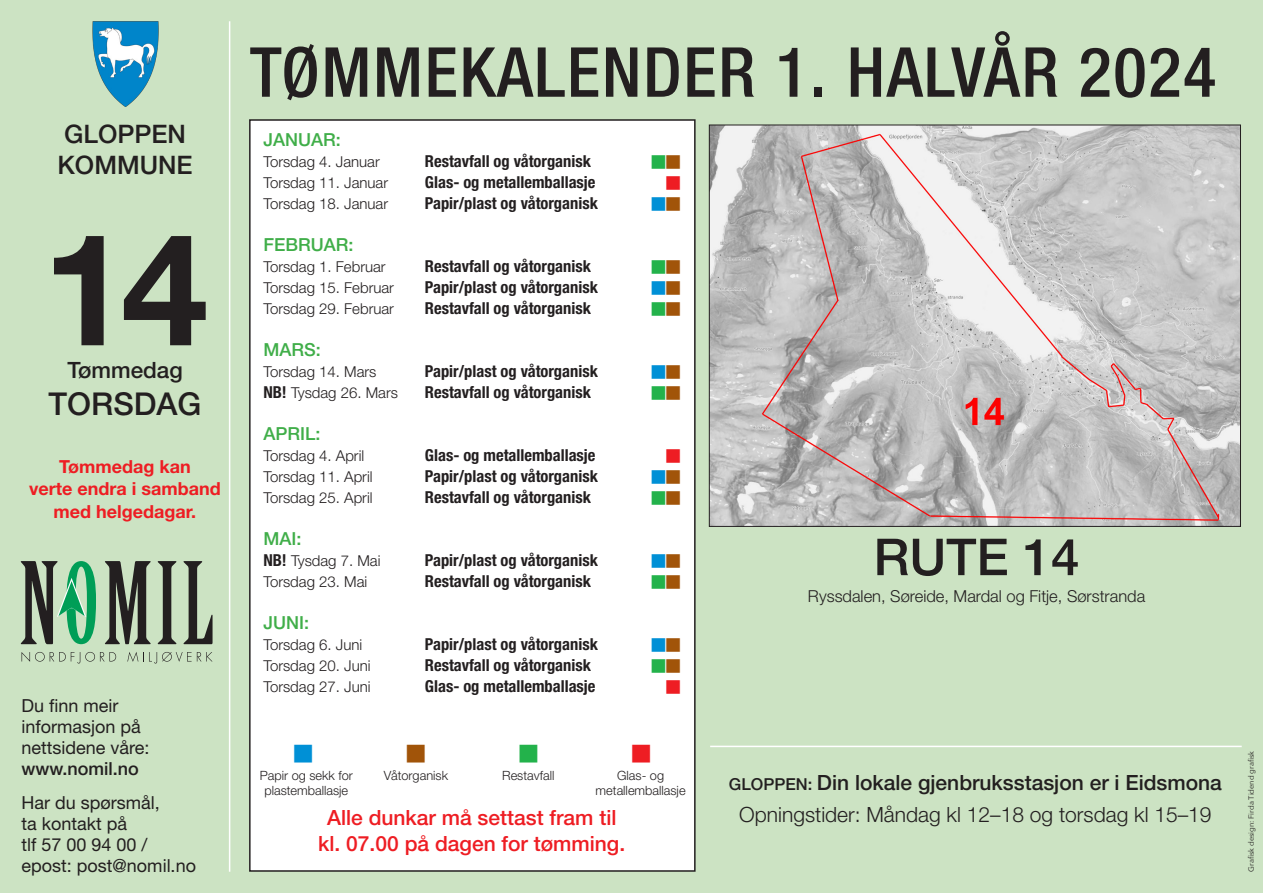
<style>
.page{position:relative;width:1263px;height:893px;background:#cce3c3}
.page>*{position:absolute;margin:0;border:0;box-sizing:border-box;transform-origin:0 0}
.t1{font:700 156px "Helvetica Neue LT Std";color:#231f20}
.t2{font:500 condensed 69px "Helvetica Neue LT Std";letter-spacing:.025em;color:#231f20}
.t3{font:500 51px "Helvetica Neue LT Std";color:#231f20}
.t4{font:500 31.5px "Helvetica Neue LT Std";color:#231f20}
.t5{font:500 25.5px/30.6px "Helvetica Neue LT Std";color:#231f20}
.t6{font:500 22.5px "Helvetica Neue LT Std";color:#231f20}
.t7{font:500 21px/25.5px "Helvetica Neue LT Std";color:#ee1d23;text-align:center}
.t8{font:500 21px "Helvetica Neue LT Std";color:#231f20}
.t9{font:300 21px "Helvetica Neue LT Std";color:#231f20}
.t10{font:18px/21px "Helvetica Neue LT Std";color:#231f20}
.t11{font:700 18px/22.5px "Helvetica Neue LT Std";color:#ee1d23;text-align:center}
.Normal_tekst{font:500 18px "Helvetica Neue LT Std";color:#40ae49}
.Normal_tekst-2{font:700 condensed 16.5px "Helvetica Neue LT Std";color:#231f20}
.t12{font:300 16.5px "Helvetica Neue LT Std";color:#231f20}
.Normal_tekst-3{font:300 15px "Helvetica Neue LT Std";color:#231f20}
.t13{font:300 12.75px/15.3px "Helvetica Neue LT Std";color:#231f20;text-align:center}
.t14{font:7.5px "Avenir Next";color:#231f20}
.s1{font-weight:500}
.s2{font-weight:700;font-stretch:condensed;font-size:16.5px}
.s3{font-size:16.5px}
</style>
<div class="page">
<img style="left:91px;top:21px;width:68px;height:85px">
<div style="left:250px;top:120px;width:445px;height:751px;background:#fff"></div>
<div style="left:249px;top:119px;width:447px;height:753px;border:2px solid #231f20"></div>
<svg style="left:22px;top:652px;width:94px;height:11px"></svg>
<svg style="left:127px;top:652px;width:86px;height:11px"></svg>
<svg style="left:105px;top:561px;width:46px;height:83px;background:#6a7265"></svg>
<svg style="left:158px;top:561px;width:18px;height:83px"></svg>
<svg style="left:183px;top:561px;width:30px;height:83px;background:#8b9784"></svg>
<svg style="left:21px;top:561px;width:75px;height:83px;background:#6e9e7e"></svg>
<img style="left:711px;top:127px;width:528px;height:398px">
<hr style="left:229px;top:21px;width:1px;height:851px;background:#fff">
<hr style="left:710px;top:746px;width:532px;height:1px;background:#fff">
<p class="t5" style="left:58px;top:118px;width:137px">GLOPPEN<br>KOMMUNE</p>
<p class="t1" style="left:42px;top:193px;width:167px">14</p>
<p class="t6" style="left:67px;top:356px;width:117px">Tømmedag</p>
<p class="t4" style="left:49px;top:385px;width:154px">TORSDAG</p>
<p class="t11" style="left:29px;top:455px;width:193px">Tømmedag kan<br>verte endra i samband med helgedagar.</p>
<p class="t10" style="left:22px;top:695px;width:130px">Du finn meir informasjon på nettsidene våre: <span class="s1">www.nomil.no</span></p>
<p class="t10" style="left:22px;top:792px;width:140px">Har du spørsmål, ta kontakt på</p>
<p class="t10" style="left:22px;top:834px;width:176px">tlf 57 00 94 00 / epost: post@nomil.no</p>
<p class="t2" style="left:250px;top:31px;width:968px">TØMMEKALENDER 1. HALVÅR 2024</p>
<p class="Normal_tekst" style="left:263px;top:129px;width:79px">JANUAR:</p>
<p class="Normal_tekst-3" style="left:263px;top:153px;width:118px">Torsdag 4. Januar</p>
<p class="Normal_tekst-2" style="left:425px;top:151px;width:168px">Restavfall og våtorganisk</p>
<p class="Normal_tekst-3" style="left:263px;top:174px;width:126px">Torsdag 11. Januar</p>
<p class="Normal_tekst-2" style="left:425px;top:172px;width:172px">Glas- og metallemballasje</p>
<p class="Normal_tekst-3" style="left:263px;top:195px;width:126px">Torsdag 18. Januar</p>
<p class="Normal_tekst-2" style="left:425px;top:193px;width:175px">Papir/plast og våtorganisk</p>
<p class="Normal_tekst" style="left:263px;top:234px;width:92px">FEBRUAR:</p>
<p class="Normal_tekst-3" style="left:263px;top:258px;width:124px">Torsdag 1. Februar</p>
<p class="Normal_tekst-2" style="left:425px;top:256px;width:168px">Restavfall og våtorganisk</p>
<p class="Normal_tekst-3" style="left:263px;top:279px;width:132px">Torsdag 15. Februar</p>
<p class="Normal_tekst-2" style="left:425px;top:277px;width:175px">Papir/plast og våtorganisk</p>
<p class="Normal_tekst-3" style="left:263px;top:300px;width:132px">Torsdag 29. Februar</p>
<p class="Normal_tekst-2" style="left:425px;top:298px;width:168px">Restavfall og våtorganisk</p>
<p class="Normal_tekst" style="left:263px;top:339px;width:59px">MARS:</p>
<p class="Normal_tekst-3" style="left:263px;top:363px;width:115px">Torsdag 14. Mars</p>
<p class="Normal_tekst-2" style="left:425px;top:361px;width:175px">Papir/plast og våtorganisk</p>
<p class="Normal_tekst-3" style="left:263px;top:384px;width:136px"><span class="s2">NB!</span> Tysdag 26. Mars</p>
<p class="Normal_tekst-2" style="left:425px;top:382px;width:168px">Restavfall og våtorganisk</p>
<p class="Normal_tekst" style="left:263px;top:423px;width:59px">APRIL:</p>
<p class="Normal_tekst-3" style="left:263px;top:447px;width:102px">Torsdag 4. April</p>
<p class="Normal_tekst-2" style="left:425px;top:445px;width:172px">Glas- og metallemballasje</p>
<p class="Normal_tekst-3" style="left:263px;top:468px;width:111px">Torsdag 11. April</p>
<p class="Normal_tekst-2" style="left:425px;top:466px;width:175px">Papir/plast og våtorganisk</p>
<p class="Normal_tekst-3" style="left:263px;top:489px;width:111px">Torsdag 25. April</p>
<p class="Normal_tekst-2" style="left:425px;top:487px;width:168px">Restavfall og våtorganisk</p>
<p class="Normal_tekst" style="left:263px;top:528px;width:40px">MAI:</p>
<p class="Normal_tekst-3" style="left:263px;top:552px;width:119px"><span class="s2">NB!</span> Tysdag 7. Mai</p>
<p class="Normal_tekst-2" style="left:425px;top:550px;width:175px">Papir/plast og våtorganisk</p>
<p class="Normal_tekst-3" style="left:263px;top:573px;width:105px">Torsdag 23. Mai</p>
<p class="Normal_tekst-2" style="left:425px;top:571px;width:168px">Restavfall og våtorganisk</p>
<p class="Normal_tekst" style="left:263px;top:612px;width:47px">JUNI:</p>
<p class="Normal_tekst-3" style="left:263px;top:636px;width:100px">Torsdag 6. Juni</p>
<p class="Normal_tekst-2" style="left:425px;top:634px;width:175px">Papir/plast og våtorganisk</p>
<p class="Normal_tekst-3" style="left:263px;top:657px;width:109px">Torsdag 20. Juni</p>
<p class="Normal_tekst-2" style="left:425px;top:655px;width:168px">Restavfall og våtorganisk</p>
<p class="Normal_tekst-3" style="left:263px;top:678px;width:109px">Torsdag 27. Juni</p>
<p class="Normal_tekst-2" style="left:425px;top:676px;width:172px">Glas- og metallemballasje</p>
<p class="t3" style="left:873px;top:527px;width:207px">RUTE 14</p>
<p class="t12" style="left:808px;top:586px;width:339px">Ryssdalen, Søreide, Mardal og Fitje, Sørstranda</p>
<p class="t13" style="left:260px;top:767px;width:95px">Papir og sekk for plastemballasje</p>
<p class="t13" style="left:384px;top:767px;width:66px">Våtorganisk</p>
<p class="t13" style="left:502px;top:767px;width:54px">Restavfall</p>
<p class="t13" style="left:596px;top:767px;width:91px">Glas- og metallemballasje</p>
<p class="t7" style="left:318px;top:805px;width:308px">Alle dunkar må settast fram til kl. 07.00 på dagen for tømming.</p>
<p class="t8" style="left:729px;top:770px;width:495px"><span class="s3">GLOPPEN:</span> Din lokale gjenbruksstasjon er i Eidsmona</p>
<p class="t9" style="left:739px;top:801px;width:474px">Opningstider: Måndag kl 12–18 og torsdag kl 15–19</p>
<p class="t14" style="left:1245px;top:872px;width:122px;rotate:-90deg">Grafisk design: Firda Tidend grafisk</p>
</div>
